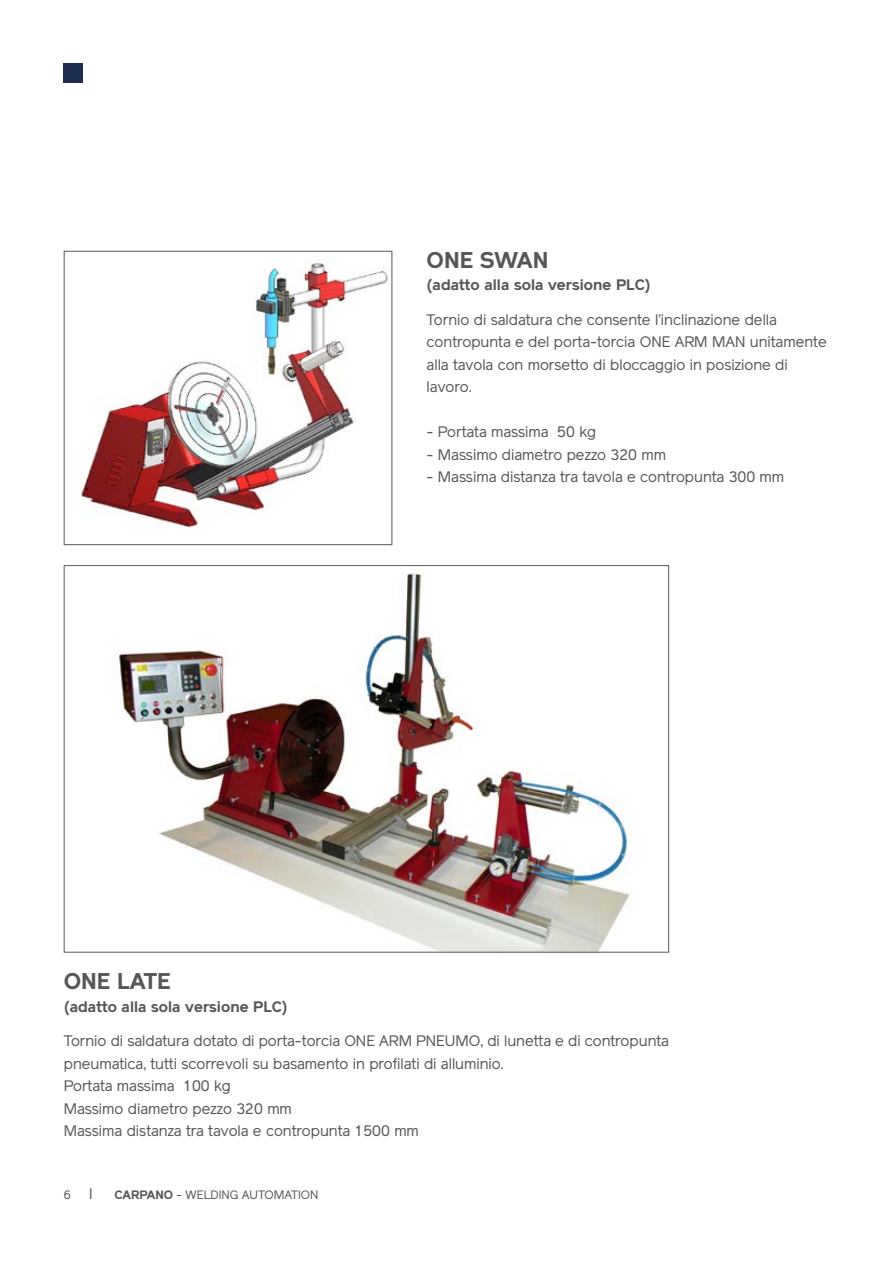
<style>
.page{position:relative;width:893px;height:1263px;background:#fff}
.page>*{position:absolute;margin:0;border:0;box-sizing:border-box;transform-origin:0 0}
.t1{font:700 22.5px "Reader";color:#575756}
.t2{font:15px/22.5px "Reader";color:#575756}
.t3{font:700 15px "Reader";color:#575756}
.t4{font:12px "Reader";color:#575756}
.s1{font-size:15px}
.s2{font-weight:700}
</style>
<div class="page">
<div style="left:64px;top:64px;width:19px;height:19px;background:#1d2c4f"></div>
<img style="left:79px;top:259px;width:309px;height:268px">
<div style="left:64px;top:251px;width:328px;height:294px;border:1px solid #575756"></div>
<img style="left:117px;top:573px;width:516px;height:377px">
<h1 class="t1" style="left:427px;top:247px;width:123px">ONE SWAN</h1>
<p class="t3" style="left:427px;top:276px;width:226px">(adatto alla sola versione PLC)</p>
<p class="t2" style="left:427px;top:308px;width:402px">Tornio di saldatura che consente l’inclinazione della contropunta e del porta-torcia ONE ARM MAN unitamente alla tavola con morsetto di bloccaggio in posizione di lavoro.</p>
<p class="t2" style="left:427px;top:421px;width:171px">- Portata massima 50 kg</p>
<p class="t2" style="left:427px;top:443px;width:241px">- Massimo diametro pezzo 320 mm</p>
<p class="t2" style="left:427px;top:466px;width:359px">- Massima distanza tra tavola e contropunta 300 mm</p>
<h1 class="t1" style="left:64px;top:968px;width:108px">ONE LATE</h1>
<p class="t3" style="left:64px;top:997px;width:226px">(adatto alla sola versione PLC)</p>
<p class="t2" style="left:64px;top:1029px;width:607px">Tornio di saldatura dotato di porta-torcia ONE ARM PNEUMO, di lunetta e di contropunta pneumatica, tutti scorrevoli su basamento in profilati di alluminio.<br>Portata massima 100 kg<br>Massimo diametro pezzo 320 mm<br>Massima distanza tra tavola e contropunta 1500 mm</p>
<p class="t4" style="left:64px;top:1188px;width:30px">6 <span class="s1">I</span></p>
<p class="t4" style="left:114px;top:1188px;width:205px"><span class="s2">CARPANO</span> - WELDING AUTOMATION</p>
</div>
